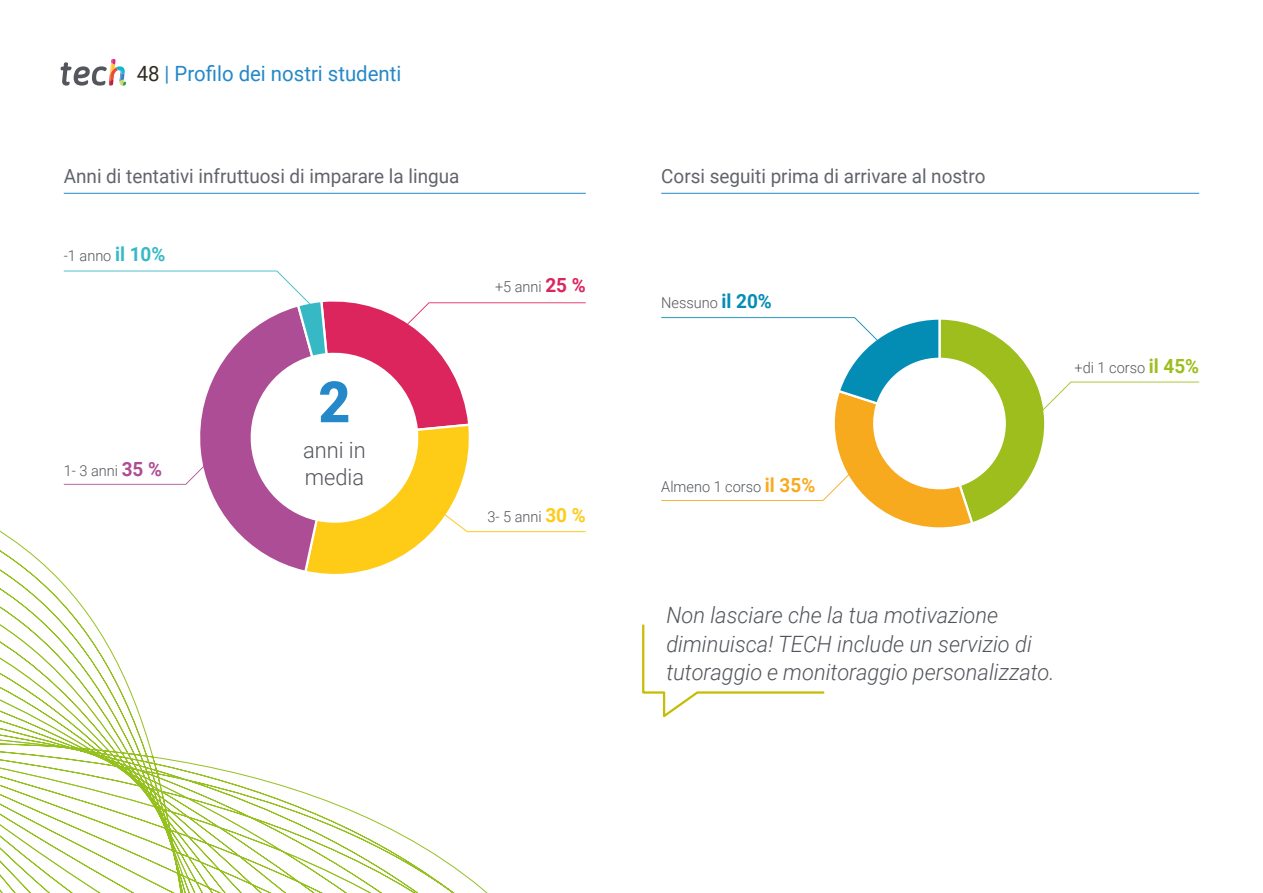
<style>
.page{position:relative;width:1263px;height:893px;background:#fff}
.page>*{position:absolute;margin:0;border:0;box-sizing:border-box;transform-origin:0 0}
.t1{font:900 57px "Roboto";color:#2488c9}
.t2{font:italic 300 22.5px/28.5px "Roboto";color:#52555b}
.t3{font:300 22.5px/27px "Roboto";color:#52555b}
.t4{font:21px "Roboto";color:#2488c9}
.t5{font:19.5px "Roboto";color:#61646a}
.t6{font:300 15px "Roboto";color:#52555b}
.s1{color:#312e20}
.s2{font-weight:700;font-size:19.5px;color:#36b9c4}
.s3{font-weight:700;font-size:19.5px;color:#dc245d}
.s4{font-weight:700;font-size:19.5px;color:#ad4d95}
.s5{font-weight:700;font-size:19.5px;color:#fecb16}
.s6{font-weight:700;font-size:19.5px;color:#038db5}
.s7{font-weight:700;font-size:19.5px;color:#f8aa1f}
.s8{font-weight:700;font-size:19.5px;color:#9dbe1d}
</style>
<div class="page">
<svg style="left:61px;top:59px;width:65px;height:27px"></svg>
<hr style="left:64px;top:193px;width:522px;height:1px;background:#2488c9">
<svg style="left:64px;top:271px;width:522px;height:262px"></svg>
<hr style="left:661px;top:193px;width:538px;height:1px;background:#2488c9">
<svg style="left:661px;top:317px;width:538px;height:211px"></svg>
<svg style="left:642px;top:624px;width:183px;height:94px"></svg>
<svg style="left:0;top:518px;width:508px;height:375px"></svg>
<p class="t4" style="left:137px;top:59px;width:266px"><span class="s1">48</span> | Profilo dei nostri studenti</p>
<p class="t5" style="left:64px;top:162px;width:397px">Anni di tentativi infruttuosi di imparare la lingua</p>
<p class="t6" style="left:64px;top:245px;width:103px">-1 anno <span class="s2">il 10%</span></p>
<p class="t6" style="left:495px;top:276px;width:92px">+5 anni <span class="s3">25 %</span></p>
<p class="t6" style="left:64px;top:460px;width:100px">1- 3 anni <span class="s4">35 %</span></p>
<h1 class="t1" style="left:318px;top:362px;width:34px">2</h1>
<p class="t3" style="left:303px;top:435px;width:64px">anni in media</p>
<p class="t6" style="left:487px;top:506px;width:100px">3- 5 anni <span class="s5">30 %</span></p>
<p class="t5" style="left:661px;top:162px;width:326px">Corsi seguiti prima di arrivare al nostro</p>
<p class="t6" style="left:661px;top:292px;width:112px">Nessuno <span class="s6">il 20%</span></p>
<p class="t6" style="left:661px;top:476px;width:156px">Almeno 1 corso <span class="s7">il 35%</span></p>
<p class="t6" style="left:1074px;top:357px;width:126px">+di 1 corso <span class="s8">il 45%</span></p>
<p class="t2" style="left:666px;top:600px;width:390px">Non lasciare che la tua motivazione diminuisca! TECH include un servizio di tutoraggio e monitoraggio personalizzato.</p>
</div>
